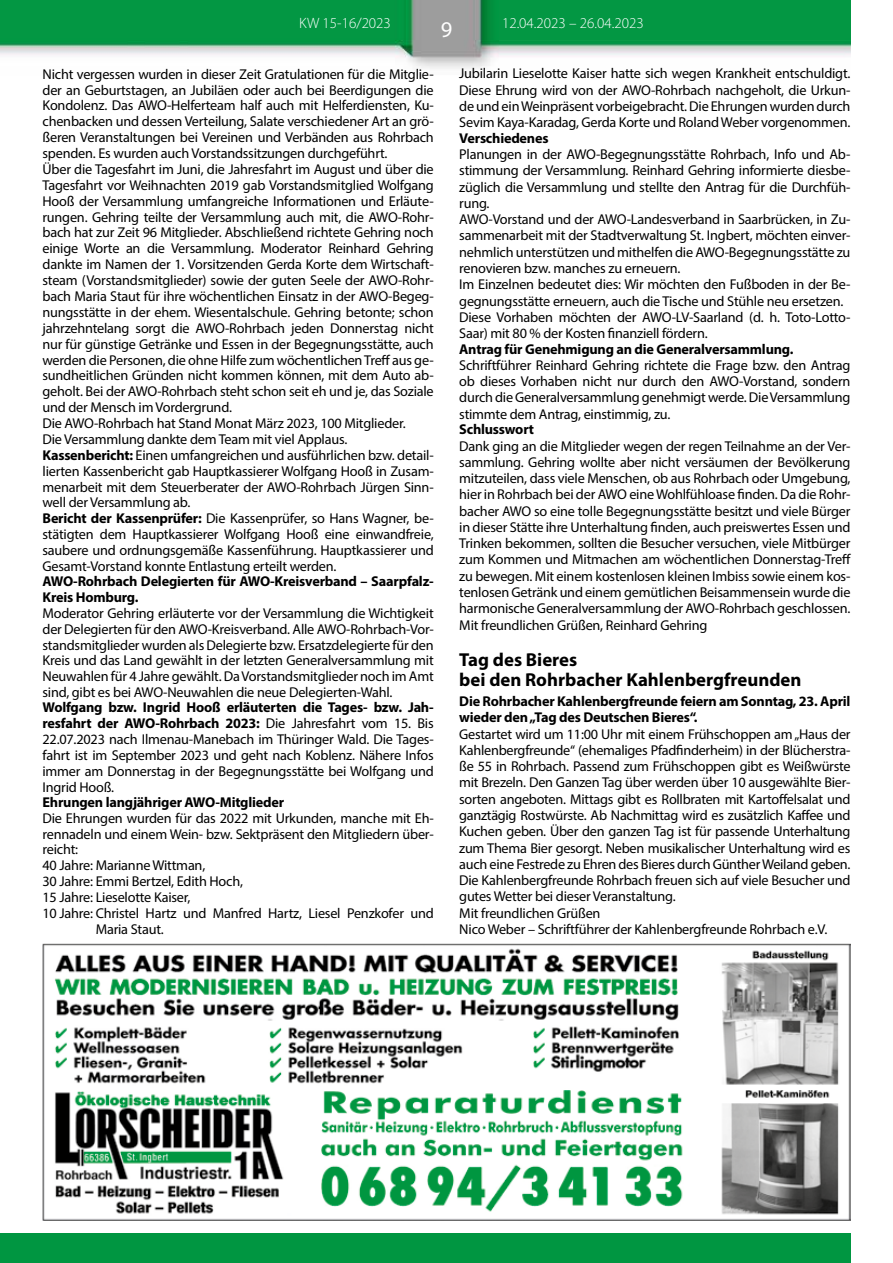
<style>
.page{position:relative;width:893px;height:1263px;background:#fff}
.page>*{position:absolute;margin:0;border:0;box-sizing:border-box;transform-origin:0 0}
.t1{font:22.5px "Myriad Pro";color:#fff}
.t2{font:700 18.75px/20.1px "Myriad Pro";color:#000}
.t3{font:300 15px "Myriad Pro";color:#fff}
.t4{font:14.25px/15.9px "Myriad Pro";letter-spacing:-.015em;color:#000;text-align:justify}
.t5{font:700 14.25px/15.9px "Myriad Pro";letter-spacing:-.015em;color:#000}
.s1{font-weight:700}
</style>
<div class="page">
<img style="left:0;top:0;width:850px;height:69px">
<div style="left:0;top:1233px;width:850px;height:30px;background:#009641"></div>
<img style="left:43px;top:943px;width:807px;height:277px">
<p class="t3" style="left:299px;top:14px;width:93px">KW 15-16/2023</p>
<p class="t3" style="left:502px;top:14px;width:143px">12.04.2023 – 26.04.2023</p>
<h1 class="t1" style="left:441px;top:15px;width:13px">9</h1>
<p class="t4" style="left:43px;top:66px;width:393px;text-align:left">Nicht vergessen wurden in dieser Zeit Gratulationen für die Mitglie&shy;der an Geburtstagen, an Jubiläen oder auch bei Beerdigungen die Kondolenz. Das AWO-Helferteam half auch mit Helferdiensten, Ku&shy;chenbacken und dessen Verteilung, Salate verschiedener Art an grö&shy;ßeren Veranstaltungen bei Vereinen und Verbänden aus Rohrbach spenden. Es wurden auch Vorstandssitzungen durchgeführt.<br>Über die Tagesfahrt im Juni, die Jahresfahrt im August und über die Tagesfahrt vor Weihnachten 2019 gab Vorstandsmitglied Wolfgang Hooß der Versammlung umfangreiche Informationen und Erläute&shy;rungen. Gehring teilte der Versammlung auch mit, die AWO-Rohr&shy;bach hat zur Zeit 96 Mitglieder. Abschließend richtete Gehring noch einige Worte an die Versammlung. Moderator Reinhard Gehring dankte im Namen der 1. Vorsitzenden Gerda Korte dem Wirtschaft&shy;steam (Vorstandsmitglieder) sowie der guten Seele der AWO-Rohr&shy;bach Maria Staut für ihre wöchentlichen Einsatz in der AWO-Begeg&shy;nungsstätte in der ehem. Wiesentalschule. Gehring betonte; schon jahrzehntelang sorgt die AWO-Rohrbach jeden Donnerstag nicht nur für günstige Getränke und Essen in der Begegnungsstätte, auch werden die Personen, die ohne Hilfe zum wöchentlichen Treff aus ge&shy;sundheitlichen Gründen nicht kommen können, mit dem Auto ab&shy;geholt. Bei der AWO-Rohrbach steht schon seit eh und je, das Soziale und der Mensch im Vordergrund.<br>Die AWO-Rohrbach hat Stand Monat März 2023, 100 Mitglieder.<br>Die Versammlung dankte dem Team mit viel Applaus.<br><span class="s1">Kassenbericht:</span> Einen umfangreichen und ausführlichen bzw. detail&shy;lierten Kassenbericht gab Hauptkassierer Wolfgang Hooß in Zusam&shy;menarbeit mit dem Steuerberater der AWO-Rohrbach Jürgen Sinn&shy;well der Versammlung ab.<br><span class="s1">Bericht der Kassenprüfer:</span> Die Kassenprüfer, so Hans Wagner, be&shy;stätigten dem Hauptkassierer Wolfgang Hooß eine einwandfreie, saubere und ordnungsgemäße Kassenführung. Hauptkassierer und Gesamt-Vorstand konnte Entlastung erteilt werden.</p>
<p class="t5" style="left:43px;top:573px;width:393px">AWO-Rohrbach Delegierten für AWO-Kreisverband – Saarpfalz-<br>Kreis Homburg.</p>
<p class="t4" style="left:43px;top:605px;width:393px">Moderator Gehring erläuterte vor der Versammlung die Wichtigkeit der Delegierten für den AWO-Kreisverband. Alle AWO-Rohrbach-Vor&shy;standsmitglieder wurden als Delegierte bzw. Ersatzdelegierte für den Kreis und das Land gewählt in der letzten Generalversammlung mit Neuwahlen für 4 Jahre gewählt. Da Vorstandsmitglieder noch im Amt sind, gibt es bei AWO-Neuwahlen die neue Delegierten-Wahl.</p>
<p class="t4" style="left:43px;top:699px;width:393px"><span class="s1">Wolfgang bzw. Ingrid Hooß erläuterten die Tages- bzw. Jah&shy;resfahrt der AWO-Rohrbach 2023:</span> Die Jahresfahrt vom 15. Bis 22.07.2023 nach Ilmenau-Manebach im Thüringer Wald. Die Tages&shy;fahrt ist im September 2023 und geht nach Koblenz. Nähere Infos immer am Donnerstag in der Begegnungsstätte bei Wolfgang und Ingrid Hooß.</p>
<p class="t5" style="left:43px;top:794px;width:243px">Ehrungen langjähriger AWO-Mitglieder</p>
<p class="t4" style="left:43px;top:810px;width:393px">Die Ehrungen wurden für das 2022 mit Urkunden, manche mit Eh-</p>
<p class="t4" style="left:43px;top:826px;width:393px">rennadeln und einem Wein- bzw. Sektpräsent den Mitgliedern über-</p>
<p class="t4" style="left:43px;top:841px;width:37px">reicht:</p>
<p class="t4" style="left:43px;top:857px;width:164px">40 Jahre: Marianne Wittman,</p>
<p class="t4" style="left:43px;top:873px;width:202px">30 Jahre: Emmi Bertzel, Edith Hoch,</p>
<p class="t4" style="left:43px;top:889px;width:150px">15 Jahre: Lieselotte Kaiser,</p>
<p class="t4" style="left:43px;top:905px;width:393px">10 Jahre: Christel Hartz und Manfred Hartz, Liesel Penzkofer und</p>
<p class="t4" style="left:96px;top:921px;width:70px">Maria Staut.</p>
<p class="t4" style="left:459px;top:65px;width:393px">Jubilarin Lieselotte Kaiser hatte sich wegen Krankheit entschuldigt.<br>Diese Ehrung wird von der AWO-Rohrbach nachgeholt, die Urkun&shy;de und ein Weinpräsent vorbeigebracht. Die Ehrungen wurden durch Sevim Kaya-Karadag, Gerda Korte und Roland Weber vorgenommen.</p>
<p class="t5" style="left:459px;top:130px;width:91px">Verschiedenes</p>
<p class="t4" style="left:459px;top:146px;width:393px;text-align:left">Planungen in der AWO-Begegnungsstätte Rohrbach, Info und Ab&shy;stimmung der Versammlung. Reinhard Gehring informierte diesbe&shy;züglich die Versammlung und stellte den Antrag für die Durchfüh&shy;rung.<br>AWO-Vorstand und der AWO-Landesverband in Saarbrücken, in Zu&shy;sammenarbeit mit der Stadtverwaltung St. Ingbert, möchten einver&shy;nehmlich unterstützen und mithelfen die AWO-Begegnungsstätte zu renovieren bzw. manches zu erneuern.<br>Im Einzelnen bedeutet dies: Wir möchten den Fußboden in der Be&shy;gegnungsstätte erneuern, auch die Tische und Stühle neu ersetzen.<br>Diese Vorhaben möchten der AWO-LV-Saarland (d. h. Toto-Lotto-Saar) mit 80 % der Kosten finanziell fördern.</p>
<p class="t5" style="left:459px;top:340px;width:336px">Antrag für Genehmigung an die Generalversammlung.</p>
<p class="t4" style="left:459px;top:357px;width:393px">Schriftführer Reinhard Gehring richtete die Frage bzw. den Antrag ob dieses Vorhaben nicht nur durch den AWO-Vorstand, sondern durch die Generalversammlung genehmigt werde. Die Versammlung stimmte dem Antrag, einstimmig, zu.</p>
<p class="t5" style="left:459px;top:421px;width:76px">Schlusswort</p>
<p class="t4" style="left:459px;top:437px;width:393px">Dank ging an die Mitglieder wegen der regen Teilnahme an der Ver&shy;sammlung. Gehring wollte aber nicht versäumen der Bevölkerung mitzuteilen, dass viele Menschen, ob aus Rohrbach oder Umgebung, hier in Rohrbach bei der AWO eine Wohlfühloase finden. Da die Rohr&shy;bacher AWO so eine tolle Begegnungsstätte besitzt und viele Bürger in dieser Stätte ihre Unterhaltung finden, auch preiswertes Essen und Trinken bekommen, sollten die Besucher versuchen, viele Mitbürger zum Kommen und Mitmachen am wöchentlichen Donnerstag-Treff zu bewegen. Mit einem kostenlosen kleinen Imbiss sowie einem kos&shy;tenlosen Getränk und einem gemütlichen Beisammensein wurde die harmonische Generalversammlung der AWO-Rohrbach geschlossen.<br>Mit freundlichen Grüßen, Reinhard Gehring</p>
<h2 class="t2" style="left:459px;top:649px;width:344px">Tag des Bieres<br>bei den Rohrbacher Kahlenbergfreunden</h2>
<p class="t5" style="left:459px;top:693px;width:393px">Die Rohrbacher Kahlenbergfreunde feiern am Sonntag, 23. April wieder den „Tag des Deutschen Bieres“.</p>
<p class="t4" style="left:459px;top:725px;width:393px;text-align:left">Gestartet wird um 11:00 Uhr mit einem Frühschoppen am „Haus der Kahlenbergfreunde“ (ehemaliges Pfadfinderheim) in der Blücherstra&shy;ße 55 in Rohrbach. Passend zum Frühschoppen gibt es Weißwürste mit Brezeln. Den Ganzen Tag über werden über 10 ausgewählte Bier&shy;sorten angeboten. Mittags gibt es Rollbraten mit Kartoffelsalat und ganztägig Rostwürste. Ab Nachmittag wird es zusätzlich Kaffee und Kuchen geben. Über den ganzen Tag ist für passende Unterhaltung zum Thema Bier gesorgt. Neben musikalischer Unterhaltung wird es auch eine Festrede zu Ehren des Bieres durch Günther Weiland geben.<br>Die Kahlenbergfreunde Rohrbach freuen sich auf viele Besucher und gutes Wetter bei dieser Veranstaltung.<br>Mit freundlichen Grüßen<br>Nico Weber – Schriftführer der Kahlenbergfreunde Rohrbach e.V.</p>
</div>
